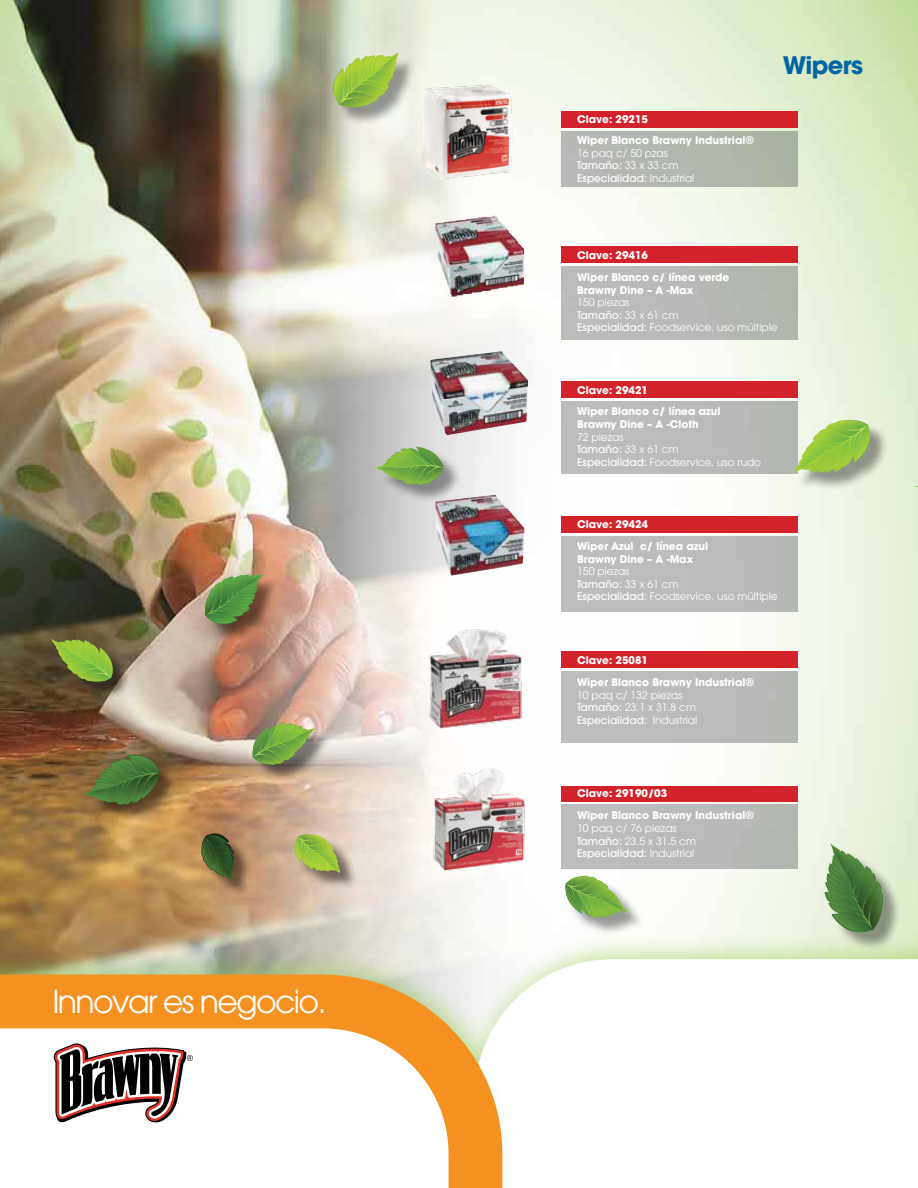
<style>
.page{position:relative;width:918px;height:1188px;background:#fff}
.page>*{position:absolute;margin:0;border:0;box-sizing:border-box;transform-origin:0 0}
.t1{font:31.5px "Avant Garde";letter-spacing:-.05em;color:#fff}
.t2{font:700 24px "Avant Garde";letter-spacing:-.025em;color:#0065a4}
.t3{font:10.5px/12.6px "Avant Garde";color:#fff}
.t4{font:700 10.5px/12.6px "Avant Garde";color:#fff}
.s1{font-weight:500}
</style>
<div class="page">
<img style="left:0;top:0;width:918px;height:933px">
<div style="left:0;top:933px;width:918px;height:255px;background:#8dc63f;opacity:.5"></div>
<svg style="left:475px;top:959px;width:443px;height:229px"></svg>
<img style="left:502px;top:1066px;width:16px;height:122px">
<svg style="left:0;top:975px;width:502px;height:213px"></svg>
<div style="left:561px;top:111px;width:237px;height:17px;background:#d2232a"></div>
<div style="left:561px;top:131px;width:237px;height:56px;background:#b1b8b0"></div>
<div style="left:561px;top:246px;width:237px;height:17px;background:#d2232a"></div>
<div style="left:561px;top:266px;width:237px;height:74px;background:#b8bbb9"></div>
<div style="left:561px;top:381px;width:237px;height:17px;background:#d2232a"></div>
<div style="left:561px;top:401px;width:237px;height:73px;background:#bcbec0"></div>
<div style="left:561px;top:516px;width:237px;height:17px;background:#d2232a"></div>
<div style="left:561px;top:536px;width:237px;height:76px;background:#bcbec0"></div>
<div style="left:561px;top:651px;width:237px;height:17px;background:#d2232a"></div>
<div style="left:561px;top:671px;width:237px;height:71px;background:#bcbec0"></div>
<div style="left:561px;top:786px;width:237px;height:16px;background:#d2232a"></div>
<div style="left:561px;top:805px;width:237px;height:64px;background:#bcbec0"></div>
<img style="left:412px;top:68px;width:109px;height:111px">
<img style="left:435px;top:215px;width:89px;height:82px">
<img style="left:430px;top:351px;width:98px;height:84px">
<img style="left:435px;top:494px;width:90px;height:82px">
<img style="left:424px;top:612px;width:105px;height:130px">
<img style="left:429px;top:756px;width:99px;height:123px">
<div style="left:568px;top:879px;width:78px;height:57px;background:#000;opacity:.4"></div>
<svg style="left:564px;top:876px;width:65px;height:42px"></svg>
<div style="left:796px;top:422px;width:92px;height:69px;background:#000;opacity:.4"></div>
<svg style="left:792px;top:420px;width:80px;height:54px;background:#a6c870"></svg>
<div style="left:336px;top:56px;width:80px;height:70px;background:#000;opacity:.4"></div>
<svg style="left:331px;top:52px;width:67px;height:58px;background:#a3bf66"></svg>
<div style="left:828px;top:847px;width:74px;height:104px;background:#000;opacity:.4"></div>
<svg style="left:825px;top:843px;width:58px;height:92px;background:#789d6c"></svg>
<div style="left:378px;top:449px;width:84px;height:54px;background:#000;opacity:.4"></div>
<svg style="left:374px;top:447px;width:70px;height:38px;background:#8bb06c"></svg>
<svg style="left:53px;top:1043px;width:140px;height:81px"></svg>
<div style="left:54px;top:577px;width:304px;height:321px;background:#000;opacity:.5"></div>
<svg style="left:204px;top:574px;width:60px;height:50px;background:#6a8748"></svg>
<svg style="left:252px;top:722px;width:64px;height:43px;background:#809d59"></svg>
<svg style="left:200px;top:833px;width:34px;height:48px;background:#5b6237"></svg>
<svg style="left:51px;top:639px;width:64px;height:45px;background:#779037"></svg>
<svg style="left:83px;top:755px;width:77px;height:50px;background:#596e36"></svg>
<svg style="left:293px;top:834px;width:47px;height:39px;background:#a7bb5b"></svg>
<h1 class="t1" style="left:52px;top:983px;width:275px">Innovar es negocio.</h1>
<p class="t4" style="left:577px;top:113px;width:72px">Clave: 29215</p>
<p class="t4" style="left:577px;top:134px;width:178px">Wiper Blanco Brawny Industrial®</p>
<p class="t3" style="left:577px;top:147px;width:119px">16 paq c/ 50 pzas<br><span class="s1">Tamaño:</span> 33 x 33 cm<br><span class="s1">Especialidad:</span> Industrial</p>
<p class="t4" style="left:577px;top:249px;width:72px">Clave: 29416</p>
<h2 class="t2" style="left:783px;top:50px;width:82px">Wipers</h2>
<p class="t4" style="left:577px;top:271px;width:154px">Wiper Blanco c/ línea verde<br>Brawny Dine – A -Max</p>
<p class="t3" style="left:577px;top:296px;width:202px">150 piezas<br><span class="s1">Tamaño:</span> 33 x 61 cm<br><span class="s1">Especialidad:</span> Foodservice, uso múltiple</p>
<p class="t4" style="left:577px;top:384px;width:72px">Clave: 29421</p>
<p class="t4" style="left:577px;top:405px;width:145px">Wiper Blanco c/ línea azul<br>Brawny Dine – A -Cloth</p>
<p class="t3" style="left:577px;top:430px;width:186px">72 piezas<br><span class="s1">Tamaño:</span> 33 x 61 cm<br><span class="s1">Especialidad:</span> Foodservice, uso rudo</p>
<p class="t4" style="left:577px;top:518px;width:72px">Clave: 29424</p>
<p class="t4" style="left:577px;top:540px;width:133px">Wiper Azul c/ línea azul<br>Brawny Dine – A -Max</p>
<p class="t3" style="left:577px;top:565px;width:202px">150 piezas<br><span class="s1">Tamaño:</span> 33 x 61 cm<br><span class="s1">Especialidad:</span> Foodservice, uso múltiple</p>
<p class="t4" style="left:577px;top:653px;width:72px">Clave: 25081</p>
<p class="t4" style="left:577px;top:676px;width:178px">Wiper Blanco Brawny Industrial®</p>
<p class="t3" style="left:577px;top:688px;width:122px">10 paq c/ 132 piezas<br><span class="s1">Tamaño:</span> 23.1 x 31.8 cm<br><span class="s1">Especialidad:</span> Industrial</p>
<p class="t4" style="left:577px;top:786px;width:92px">Clave: 29190/03</p>
<p class="t4" style="left:577px;top:809px;width:178px">Wiper Blanco Brawny Industrial®</p>
<p class="t3" style="left:577px;top:822px;width:120px">10 paq c/ 76 piezas<br><span class="s1">Tamaño:</span> 23.5 x 31.5 cm<br><span class="s1">Especialidad:</span> Industrial</p>
</div>
